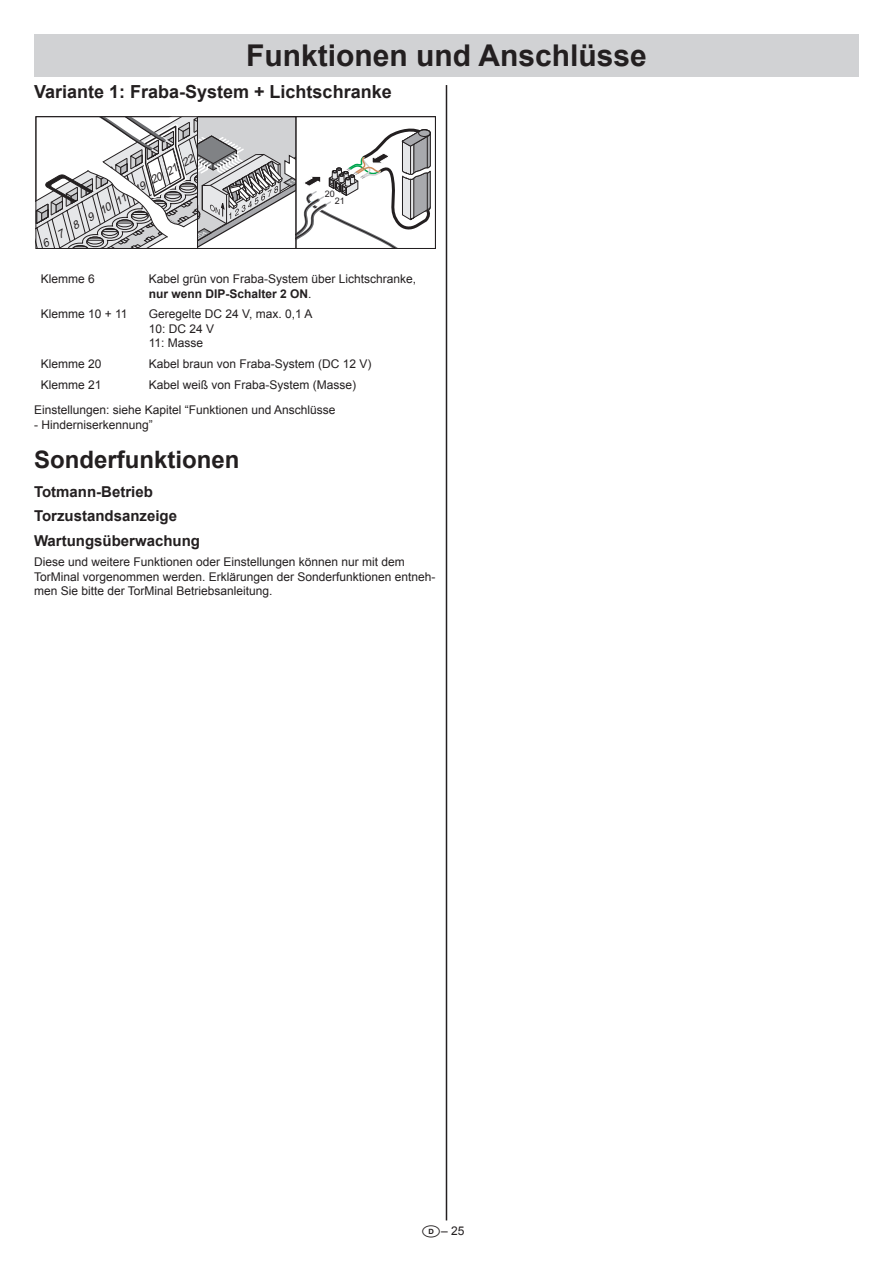
<style>
.page{position:relative;width:893px;height:1263px;background:#fff}
.page>*{position:absolute;margin:0;border:0;box-sizing:border-box;transform-origin:0 0}
.t1{font:700 30px "Arial";color:#231f20}
.t2{font:700 24px "Arial";color:#231f20}
.t3{font:700 18px "Arial";color:#231f20}
.t4{font:700 15px/24.3px "Arial";color:#231f20}
.t5{font:12px/14.4px "Arial";color:#231f20}
.t6{font:italic 11.1px "Arial";color:#231f20}
.t7{font:9px/7.1px "Arial";color:#231f20}
.t8{font:italic 5.1px "Helvetica";color:#fff;scale:1.16 1}
.s1{font-weight:700}
.s2{font-family:"National Codes Europe";font-size:18px}
</style>
<div class="page">
<div style="left:34px;top:34px;width:825px;height:43px;background:#d1d2d4"></div>
<hr style="left:446px;top:85px;width:1px;height:1135px;background:#231f20">
<div style="left:295px;top:116px;width:141px;height:133px;border:1px solid #231f20"></div>
<svg style="left:36px;top:117px;width:396px;height:132px"></svg>
<h1 class="t1" style="left:246px;top:36px;width:402px">Funktionen und Anschlüsse</h1>
<h3 class="t3" style="left:34px;top:80px;width:359px">Variante 1: Fraba-System + Lichtschranke</h3>
<p class="t6" style="left:40px;top:239px;width:183px;rotate:-30deg">6 7 8 9 101 1213141516</p>
<p class="t6" style="left:57px;top:228px;width:155px;rotate:-30deg">14 15 16 17 18 19 20 21 22</p>
<p class="t5" style="left:41px;top:272px;width:56px">Klemme 6</p>
<p class="t5" style="left:149px;top:272px;width:269px">Kabel grün von Fraba-System über Lichtschranke, <span class="s1">nur wenn DIP-Schalter 2 ON</span>.</p>
<p class="t5" style="left:41px;top:307px;width:88px">Klemme 10 + 11</p>
<p class="t5" style="left:149px;top:307px;width:165px">Geregelte DC 24 V, max. 0,1 A<br>10: DC 24 V<br>11: Masse</p>
<p class="t5" style="left:41px;top:357px;width:62px">Klemme 20</p>
<p class="t5" style="left:149px;top:357px;width:224px">Kabel braun von Fraba-System (DC 12 V)</p>
<p class="t5" style="left:41px;top:377px;width:62px">Klemme 21</p>
<p class="t7" style="left:335px;top:190px;width:12px;text-indent:-10px">20<br>21</p>
<p class="t8" style="left:193px;top:236px;width:14px;rotate:-30deg">LED4</p>
<p class="t5" style="left:34px;top:372px;width:324px;line-height:25.8px;text-indent:115px">Kabel weiß von Fraba-System (Masse)<br>Einstellungen: siehe Kapitel “Funktionen und Anschlüsse</p>
<p class="t5" style="left:34px;top:417px;width:120px">- Hinderniserkennung”</p>
<h2 class="t2" style="left:34px;top:444px;width:207px">Sonderfunktionen</h2>
<p class="t4" style="left:34px;top:480px;width:168px">Totmann-Betrieb<br>Torzustandsanzeige<br>Wartungsüberwachung</p>
<p class="t5" style="left:34px;top:555px;width:403px">Diese und weitere Funktionen oder Einstellungen können nur mit dem<br>TorMinal vorgenommen werden. Erklärungen der Sonderfunktionen entneh&shy;men Sie bitte der TorMinal Betriebsanleitung.</p>
<p class="t5" style="left:422px;top:1224px;width:44px"><span class="s2">D</span>– 25</p>
</div>
